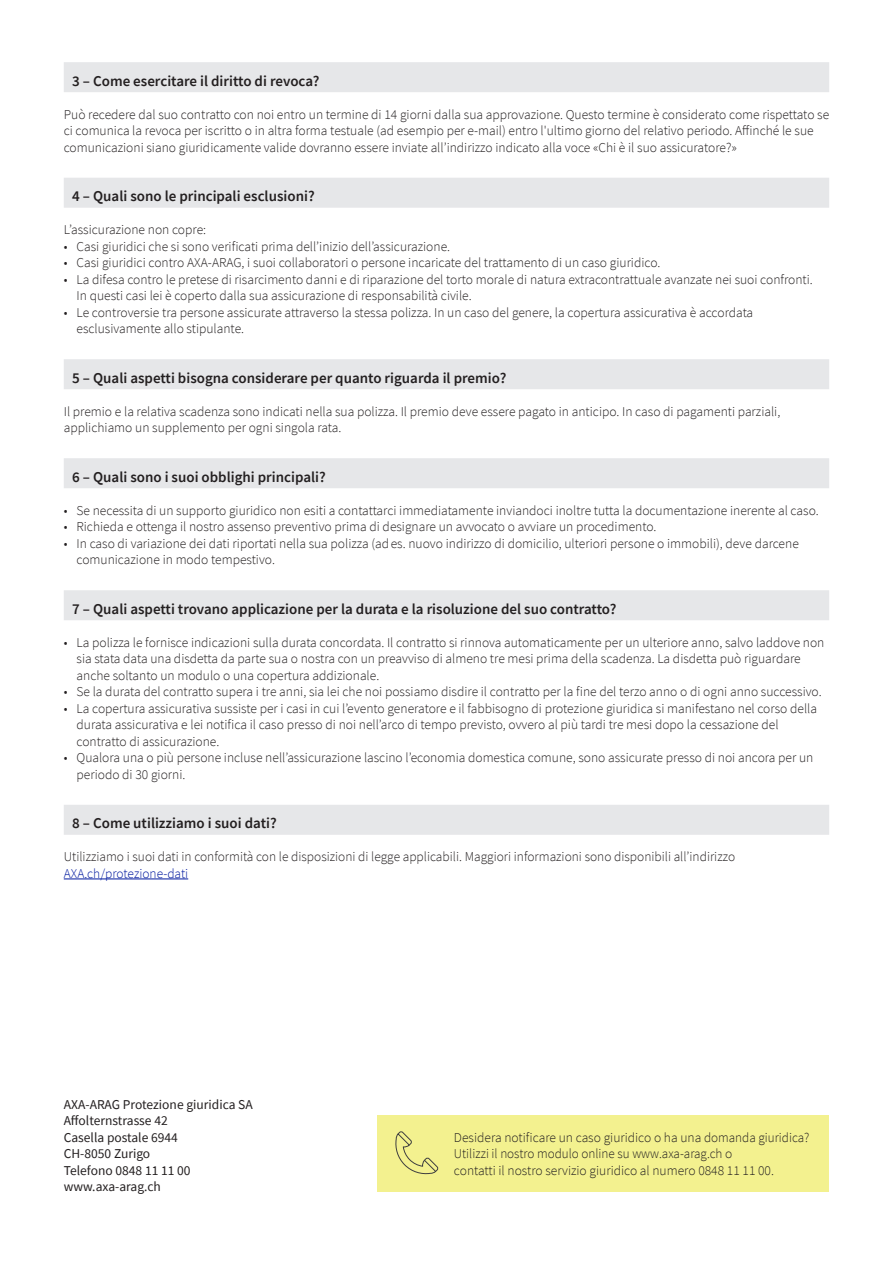
<style>
.page{position:relative;width:893px;height:1263px;background:#fff}
.page>*{position:absolute;margin:0;border:0;box-sizing:border-box;transform-origin:0 0}
.t1{font:600 15px "Source Sans Pro";color:#231f20}
.t2{font:300 13.5px/16.5px "Source Sans Pro";color:#231f20}
.t3{font:13.5px/16.5px "Source Sans Pro";color:#231f20}
.t4{font:300 13.5px "Source Sans Pro";color:#00199f}
</style>
<div class="page">
<div style="left:64px;top:62px;width:765px;height:30px;background:#e6e7e9"></div>
<div style="left:64px;top:178px;width:765px;height:30px;background:#e6e7e9"></div>
<div style="left:64px;top:359px;width:765px;height:30px;background:#e6e7e9"></div>
<div style="left:64px;top:458px;width:765px;height:30px;background:#e6e7e9"></div>
<div style="left:64px;top:590px;width:765px;height:30px;background:#e6e7e9"></div>
<div style="left:64px;top:805px;width:765px;height:30px;background:#e6e7e9"></div>
<hr style="left:64px;top:878px;width:124px;height:1px;background:#00199f">
<div style="left:377px;top:1115px;width:452px;height:76px;background:#f3f18f"></div>
<svg style="left:395px;top:1131px;width:44px;height:44px"></svg>
<p class="t1" style="left:72px;top:71px;width:249px">3 – Come esercitare il diritto di revoca?</p>
<p class="t2" style="left:64px;top:106px;width:767px">Può recedere dal suo contratto con noi entro un termine di 14 giorni dalla sua approvazione. Questo termine è considerato come rispettato se ci comunica la revoca per iscritto o in altra forma testuale (ad esempio per e-mail) entro l'ultimo giorno del relativo periodo. Affinché le sue comunicazioni siano giuridicamente valide dovranno essere inviate all’indirizzo indicato alla voce «Chi è il suo assicuratore?»</p>
<p class="t1" style="left:72px;top:186px;width:244px">4 – Quali sono le principali esclusioni?</p>
<p class="t2" style="left:64px;top:222px;width:144px">L’assicurazione non copre:</p>
<p class="t2" style="left:64px;top:238px;width:388px">• Casi giuridici che si sono verificati prima dell’inizio dell’assicurazione.</p>
<p class="t2" style="left:64px;top:255px;width:598px">• Casi giuridici contro AXA-ARAG, i suoi collaboratori o persone incaricate del trattamento di un caso giuridico.</p>
<p class="t2" style="left:77px;top:271px;width:738px;text-indent:-13px">• La difesa contro le pretese di risarcimento danni e di riparazione del torto morale di natura extracontrattuale avanzate nei suoi confronti.<br>In questi casi lei è coperto dalla sua assicurazione di responsabilità civile.</p>
<p class="t2" style="left:77px;top:304px;width:678px;text-indent:-13px">• Le controversie tra persone assicurate attraverso la stessa polizza. In un caso del genere, la copertura assicurativa è accordata esclusivamente allo stipulante.</p>
<p class="t1" style="left:72px;top:368px;width:436px">5 – Quali aspetti bisogna considerare per quanto riguarda il premio?</p>
<p class="t2" style="left:64px;top:403px;width:718px">Il premio e la relativa scadenza sono indicati nella sua polizza. Il premio deve essere pagato in anticipo. In caso di pagamenti parziali, applichiamo un supplemento per ogni singola rata.</p>
<p class="t1" style="left:72px;top:467px;width:255px">6 – Quali sono i suoi obblighi principali?</p>
<p class="t2" style="left:64px;top:502px;width:756px">• Se necessita di un supporto giuridico non esiti a contattarci immediatamente inviandoci inoltre tutta la documentazione inerente al caso.</p>
<p class="t2" style="left:64px;top:519px;width:594px">• Richieda e ottenga il nostro assenso preventivo prima di designare un avvocato o avviare un procedimento.</p>
<p class="t2" style="left:77px;top:535px;width:724px;text-indent:-13px">• In caso di variazione dei dati riportati nella sua polizza (ades. nuovo indirizzo di domicilio, ulteriori persone o immobili), deve darcene comunicazione in modo tempestivo.</p>
<p class="t1" style="left:72px;top:599px;width:546px">7 – Quali aspetti trovano applicazione per la durata e la risoluzione del suo contratto?</p>
<p class="t2" style="left:77px;top:634px;width:749px;text-indent:-13px">• La polizza le fornisce indicazioni sulla durata concordata. Il contratto si rinnova automaticamente per un ulteriore anno, salvo laddove non sia stata data una disdetta da parte sua o nostra con un preavviso di almeno tre mesi prima della scadenza. La disdetta può riguardare anche soltanto un modulo o una copertura addizionale.</p>
<p class="t2" style="left:64px;top:684px;width:759px">• Se la durata del contratto supera i tre anni, sia lei che noi possiamo disdire il contratto per la fine del terzo anno o di ogni anno successivo.</p>
<p class="t2" style="left:77px;top:700px;width:742px;text-indent:-13px">• La copertura assicurativa sussiste per i casi in cui l’evento generatore e il fabbisogno di protezione giuridica si manifestano nel corso della durata assicurativa e lei notifica il caso presso di noi nell’arco di tempo previsto, ovvero al più tardi tre mesi dopo la cessazione del contratto di assicurazione.</p>
<p class="t2" style="left:77px;top:750px;width:738px;text-indent:-13px">• Qualora una o più persone incluse nell’assicurazione lascino l’economia domestica comune, sono assicurate presso di noi ancora per un periodo di 30 giorni.</p>
<p class="t1" style="left:72px;top:813px;width:206px">8 – Come utilizziamo i suoi dati?</p>
<p class="t2" style="left:64px;top:849px;width:673px">Utilizziamo i suoi dati in conformità con le disposizioni di legge applicabili. Maggiori informazioni sono disponibili all’indirizzo</p>
<p class="t4" style="left:64px;top:865px;width:126px">AXA.ch/protezione-dati</p>
<p class="t3" style="left:64px;top:1096px;width:190px">AXA-ARAG Protezione giuridica SA<br>Affolternstrasse 42<br>Casella postale 6944<br>CH-8050 Zurigo<br>Telefono 0848 11 11 00 www.axa-arag.ch</p>
<p class="t2" style="left:454px;top:1129px;width:357px">Desidera notificare un caso giuridico o ha una domanda giuridica?<br>Utilizzi il nostro modulo online su www.axa-arag.ch o<br>contatti il nostro servizio giuridico al numero 0848 11 11 00.</p>
</div>
